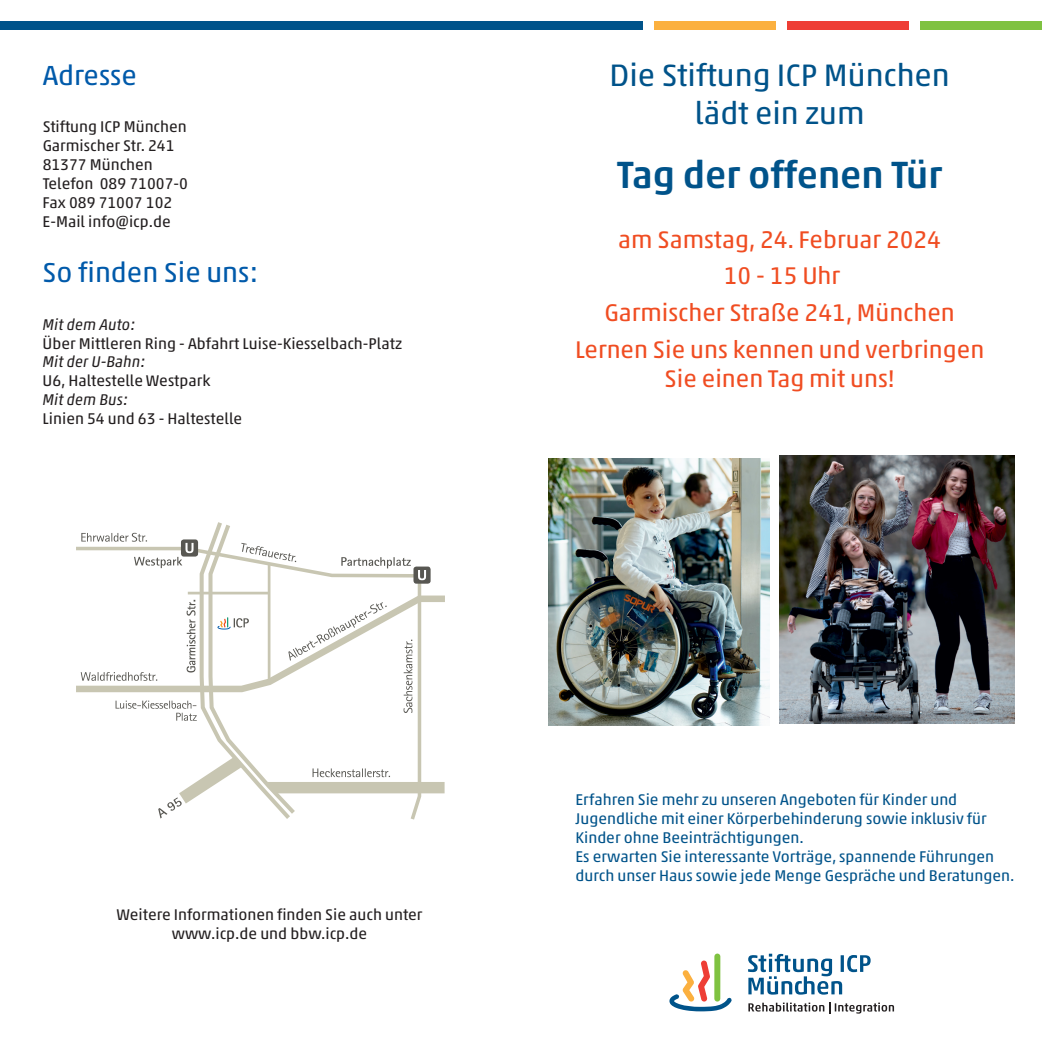
<style>
.page{position:relative;width:1042px;height:1042px;background:#fff}
.page>*{position:absolute;margin:0;border:0;box-sizing:border-box;transform-origin:0 0}
.t1{font:500 38.5px "Akko Std";color:#00538a}
.t2{font:31.5px/37.8px "Akko Std";color:#00538a;text-align:center}
.t3{font:28px "Akko Std";color:#015aaa}
.t4{font:24.5px/36.8px "Akko Std";color:#f04d22;text-align:center}
.t5{font:15.75px/18.9px "Akko Std";color:#231f20}
.t6{font:15.75px/18.9px "Akko Std";color:#00538a}
.t7{font:italic 15.75px "Akko Std";color:#231f20}
</style>
<div class="page">
<svg style="left:76px;top:522px;width:369px;height:298px"></svg>
<svg style="left:748px;top:953px;width:122px;height:41px"></svg>
<svg style="left:748px;top:1002px;width:146px;height:12px"></svg>
<div style="left:714px;top:953px;width:6px;height:48px;background:#7fc241;border-radius:3px"></div>
<svg style="left:669px;top:960px;width:63px;height:51px"></svg>
<div style="left:921px;top:21px;width:121px;height:9px;background:#7fc241"></div>
<div style="left:787px;top:21px;width:121px;height:9px;background:#ee3e35"></div>
<div style="left:654px;top:21px;width:121px;height:9px;background:#fbb03f"></div>
<div style="left:0;top:21px;width:642px;height:9px;background:#00538a"></div>
<img style="left:548px;top:458px;width:222px;height:267px">
<img style="left:779px;top:455px;width:235px;height:268px">
<h3 class="t3" style="left:43px;top:64px;width:96px">Adresse</h3>
<p class="t5" style="left:43px;top:119px;width:147px">Stiftung ICP München<br>Garmischer Str. 241<br>81377 München<br>Telefon 089 71007-0<br>Fax 089 71007 102<br>E-Mail info@icp.de</p>
<h3 class="t3" style="left:43px;top:261px;width:217px">So finden Sie uns:</h3>
<p class="t7" style="left:43px;top:318px;width:94px">Mit dem Auto:</p>
<p class="t5" style="left:43px;top:335px;width:361px">Über Mittleren Ring - Abfahrt Luise-Kiesselbach-Platz</p>
<p class="t7" style="left:43px;top:356px;width:104px">Mit der U-Bahn:</p>
<p class="t5" style="left:43px;top:373px;width:169px">U6, Haltestelle Westpark</p>
<p class="t7" style="left:43px;top:393px;width:87px">Mit dem Bus:</p>
<p class="t5" style="left:43px;top:411px;width:201px">Linien 54 und 63 - Haltestelle</p>
<p class="t5" style="left:116px;top:906px;width:307px;text-align:center">Weitere Informationen finden Sie auch unter www.icp.de und bbw.icp.de</p>
<h2 class="t2" style="left:609px;top:60px;width:342px">Die Stiftung ICP München lädt ein zum</h2>
<h1 class="t1" style="left:617px;top:159px;width:327px">Tag der offenen Tür</h1>
<h3 class="t4" style="left:575px;top:223px;width:411px">am Samstag, 24. Februar 2024<br>10 - 15 Uhr<br>Garmischer Straße 241, München<br>Lernen Sie uns kennen und verbringen</h3>
<h3 class="t4" style="left:664px;top:362px;width:232px">Sie einen Tag mit uns!</h3>
<p class="t6" style="left:575px;top:791px;width:440px">Erfahren Sie mehr zu unseren Angeboten für Kinder und Jugendliche mit einer Körperbehinderung sowie inklusiv für Kinder ohne Beeinträchtigungen.<br>Es erwarten Sie interessante Vorträge, spannende Führungen durch unser Haus sowie jede Menge Gespräche und Beratungen.</p>
</div>
